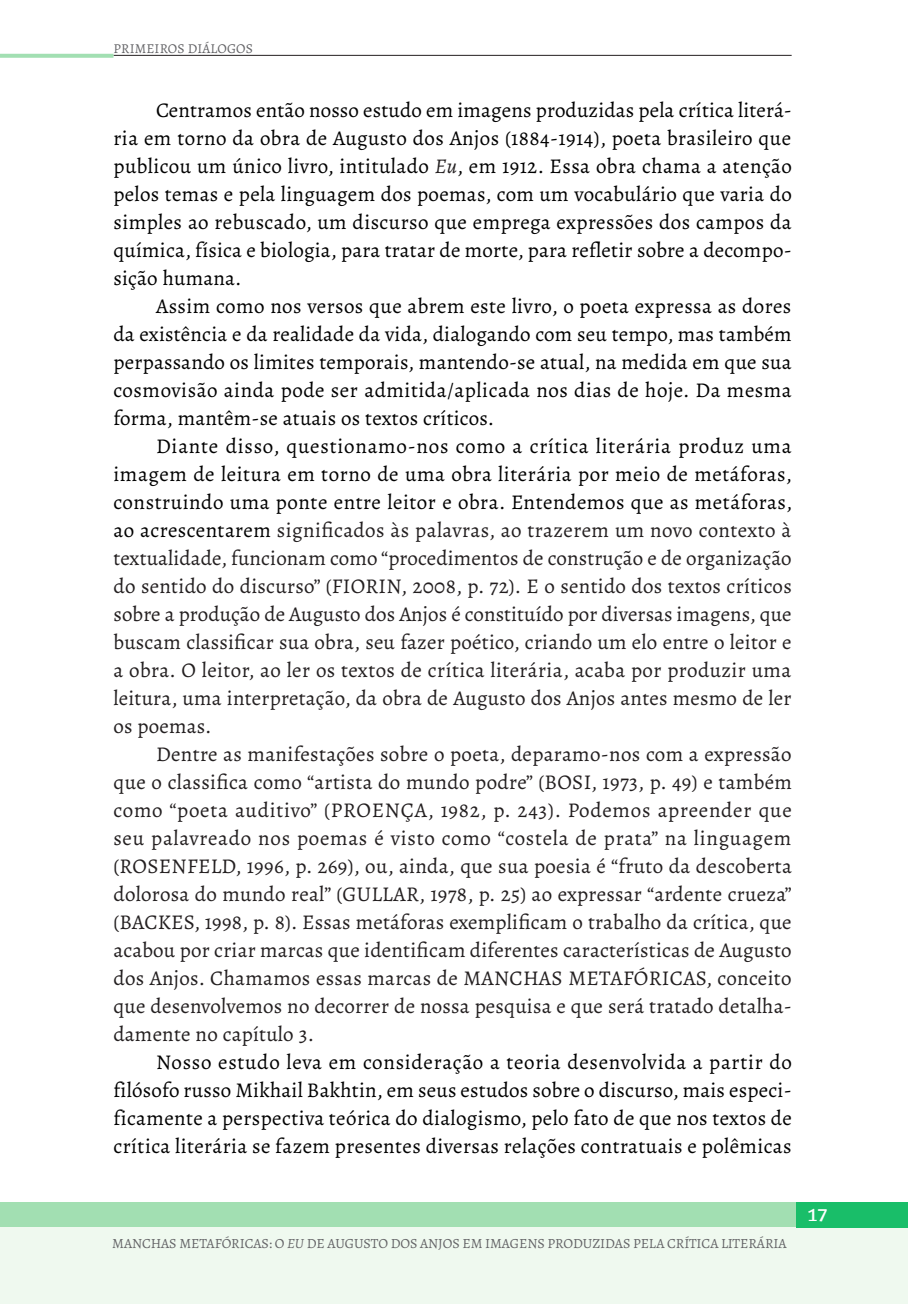
<style>
.page{position:relative;width:908px;height:1304px;background:#fff}
.page>*{position:absolute;margin:0;border:0;box-sizing:border-box;transform-origin:0 0}
.t1{font:21px/28px "Alegreya";letter-spacing:.01em;color:#231f20;text-align:justify}
.t2{font:21px/28px "Alegreya";letter-spacing:.01em;color:#000;text-align:justify}
.t3{font:18px "Sansita";color:#fff}
.t4{font:14px "Alegreya";letter-spacing:-.005em;color:#636366}
.t5{font:13.6px "Alegreya";letter-spacing:.01em;color:#636366}
.s1{font-style:italic;color:#231f20}
.s2{color:#000}
.s3{font-style:italic}
</style>
<div class="page">
<div style="left:0;top:1202px;width:907px;height:25px;background:#a2dfb2"></div>
<div style="left:0;top:1227px;width:907px;height:77px;background:#eff9ef"></div>
<div style="left:795px;top:1202px;width:112px;height:25px;background:#19be69"></div>
<hr style="left:113px;top:55px;width:678px;height:1px;background:#231f20">
<svg style="left:0;top:54px;width:113px;height:4px"></svg>
<p class="t5" style="left:114px;top:40px;width:141px">PRIMEIROS DIÁLOGOS</p>
<p class="t2" style="left:113px;top:96px;width:679px;text-indent:43px">Centramos então nosso estudo em imagens produzidas pela crítica literá&shy;ria em torno da obra de Augusto dos Anjos (1884-1914), poeta brasileiro que publicou um único livro, intitulado <span class="s1">Eu</span>, em 1912. Essa obra chama a atenção pelos temas e pela linguagem dos poemas, com um vocabulário que varia do simples ao rebuscado, um discurso que emprega expressões dos campos da química, física e biologia, para tratar de morte, para refletir sobre a decompo&shy;sição humana.</p>
<p class="t2" style="left:113px;top:292px;width:679px;text-indent:43px">Assim como nos versos que abrem este livro, o poeta expressa as dores da existência e da realidade da vida, dialogando com seu tempo, mas também perpassando os limites temporais, mantendo-se atual, na medida em que sua cosmovisão ainda pode ser admitida/aplicada nos dias de hoje. Da mesma forma, mantêm-se atuais os textos críticos.</p>
<p class="t1" style="left:113px;top:432px;width:680px;text-indent:43px"><span class="s2">Diante disso, questionamo-nos como a crítica literária produz uma imagem de leitura em torno de uma obra literária por meio de metáforas, construindo uma ponte entre leitor e obra. Entendemos que as metáforas, ao acrescentarem</span> significados às palavras, ao trazerem um novo contexto à textualidade, funcionam como “procedimentos de construção e de organização do sentido do discurso” (FIORIN, 2008, p. 72). E o sentido dos textos críticos sobre a produção de Augusto dos Anjos é constituído por diversas imagens, que buscam classificar sua obra, seu fazer poético, criando um elo entre o leitor e a obra. O leitor, ao ler os textos de crítica literária, acaba por produzir uma leitura, uma interpretação, da obra de Augusto dos Anjos antes mesmo de ler os poemas.</p>
<p class="t1" style="left:113px;top:740px;width:679px;text-indent:43px">Dentre as manifestações sobre o poeta, deparamo-nos com a expressão que o classifica como “artista do mundo podre” (BOSI, 1973, p. 49) e também como “poeta auditivo” (PROENÇA, 1982, p. 243). Podemos apreender que seu palavreado nos poemas é visto como “costela de prata” na linguagem (ROSENFELD, 1996, p. 269), ou, ainda, que sua poesia é “fruto da descoberta dolorosa do mundo real” (GULLAR, 1978, p. 25) ao expressar “ardente crueza” (BACKES, 1998, p. 8). Essas metáforas exemplificam o trabalho da crítica, que acabou por criar marcas que identificam diferentes características de Augusto dos Anjos. Chamamos essas marcas de MANCHAS METAFÓRICAS, conceito que desenvolvemos no decorrer de nossa pesquisa e que será tratado detalha&shy;damente no capítulo 3.</p>
<p class="t2" style="left:113px;top:1048px;width:679px;text-indent:43px">Nosso estudo leva em consideração a teoria desenvolvida a partir do filósofo russo Mikhail Bakhtin, em seus estudos sobre o discurso, mais especi&shy;ficamente a perspectiva teórica do dialogismo, pelo fato de que nos textos de crítica literária se fazem presentes diversas relações contratuais e polêmicas</p>
<p class="t4" style="left:112px;top:1235px;width:675px">MANCHAS METAFÓRICAS: O <span class="s3">EU</span> DE AUGUSTO DOS ANJOS EM IMAGENS PRODUZIDAS PELA CRÍTICA LITERÁRIA</p>
<p class="t3" style="left:807px;top:1204px;width:21px">17</p>
</div>
